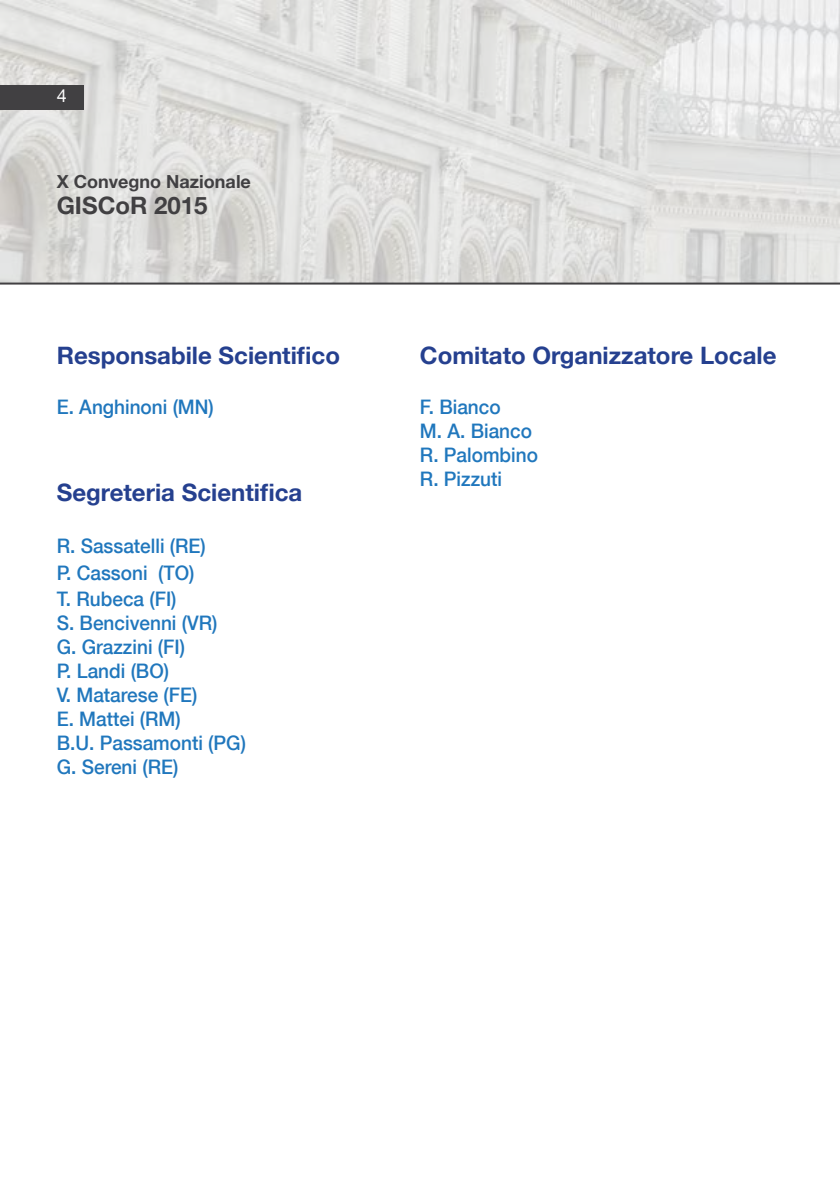
<style>
.page{position:relative;width:840px;height:1191px;background:#fff}
.page>*{position:absolute;margin:0;border:0;box-sizing:border-box;transform-origin:0 0}
.t1{font:700 24px "Helvetica Neue";color:#25408f}
.t2{font:700 24px "Helvetica Neue";color:#414042}
.t3{font:500 20px/24px "Helvetica Neue";color:#2077bd;scale:.95 1}
.t4{font:700 18px "Helvetica Neue";color:#414042}
.t5{font:18px "Helvetica Neue";color:#fff}
</style>
<div class="page">
<img style="left:0;top:0;width:839px;height:282px">
<div style="left:0;top:85px;width:83px;height:24px;background:#414042"></div>
<hr style="left:0;top:282px;width:839px;height:2px;background:#414042">
<p class="t5" style="left:57px;top:85px;width:12px">4</p>
<p class="t4" style="left:57px;top:170px;width:196px">X Convegno Nazionale</p>
<p class="t2" style="left:57px;top:190px;width:152px">GISCoR 2015</p>
<p class="t1" style="left:57px;top:340px;width:285px">Responsabile Scientifico</p>
<p class="t3" style="left:57px;top:395px;width:167px">E. Anghinoni (MN)</p>
<p class="t1" style="left:57px;top:477px;width:247px">Segreteria Scientifica</p>
<p class="t3" style="left:57px;top:533px;width:158px;line-height:26.4px">R. Sassatelli (RE)<br>P. Cassoni (TO)<br>T. Rubeca (FI)</p>
<p class="t3" style="left:57px;top:611px;width:200px">S. Bencivenni (VR)<br>G. Grazzini (FI)<br>P. Landi (BO)<br>V. Matarese (FE)<br>E. Mattei (RM)<br>B.U. Passamonti (PG)<br>G. Sereni (RE)</p>
<p class="t1" style="left:420px;top:340px;width:358px">Comitato Organizzatore Locale</p>
<p class="t3" style="left:420px;top:395px;width:126px">F. Bianco<br>M. A. Bianco<br>R. Palombino<br>R. Pizzuti</p>
</div>
